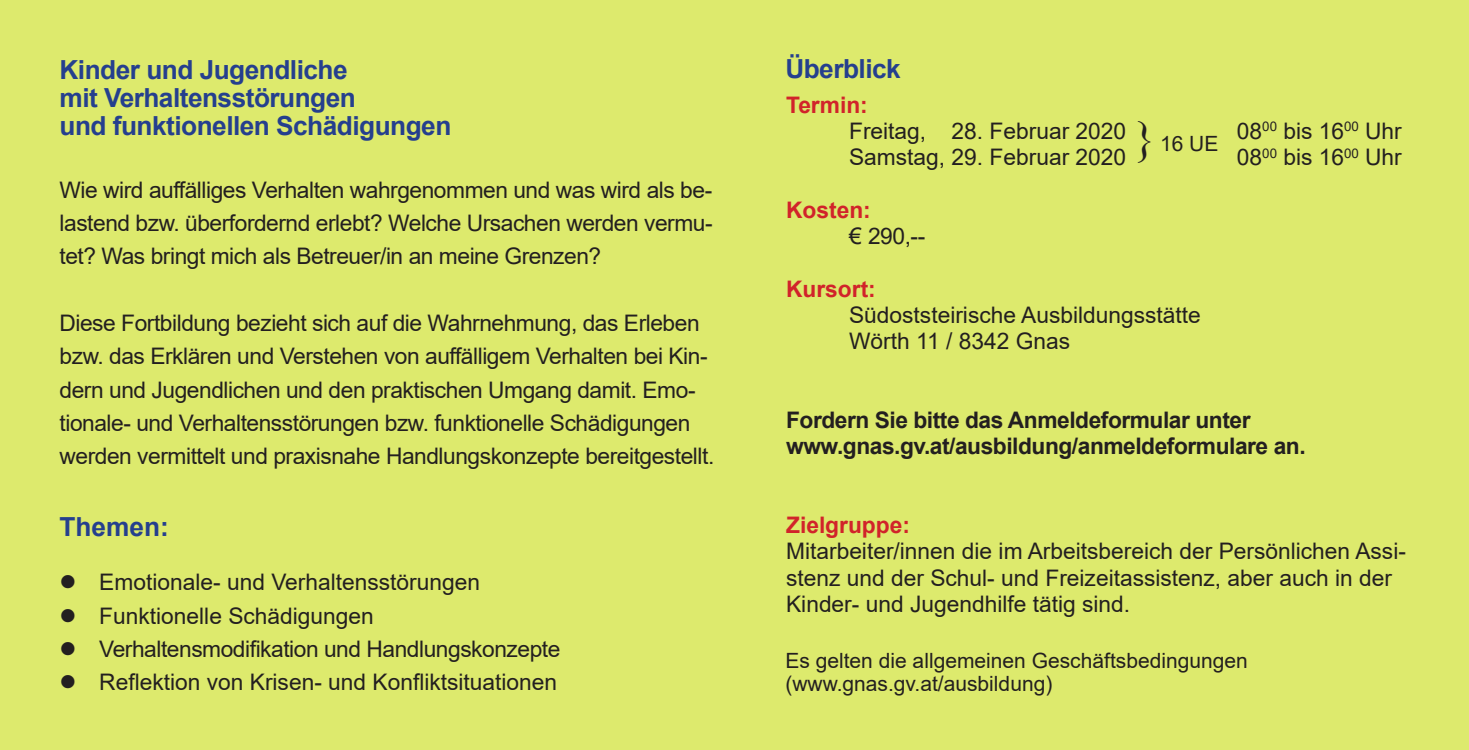
<style>
.page{position:relative;width:1469px;height:750px;background:#fff}
.page>*{position:absolute;margin:0;border:0;box-sizing:border-box;transform-origin:0 0}
.t1{font:45.5px "Times New Roman";color:#231f20}
.t2{font:700 26.25px "Arial";letter-spacing:-.02em;color:#253f8e}
.t3{font:22.75px/33.2px "Arial";letter-spacing:-.02em;color:#231f20;text-align:justify}
.t4{font:22.75px/26.2px "Arial";color:#231f20}
.t5{font:700 22.75px/26.2px "Arial";letter-spacing:-.02em;color:#231f20}
.t6{font:700 22.75px/26.2px "Arial";color:#d1232a}
.t7{font:21px "Arial";color:#231f20}
.s1{font-weight:700;color:#d1232a}
.s2{font-weight:400;color:#231f20}
</style>
<div class="page">
<div style="left:0;top:0;width:1468px;height:749px;background:#ddea6d"></div>
<p class="t2" style="left:60px;top:51px;width:289px">Kinder und Jugendliche</p>
<p class="t2" style="left:60px;top:79px;width:298px">mit Verhaltensstörungen</p>
<p class="t2" style="left:60px;top:107px;width:393px">und funktionellen Schädigungen</p>
<p class="t3" style="left:60px;top:173px;width:654px">Wie wird auffälliges Verhalten wahrgenommen und was wird als be&shy;lastend bzw. überfordernd erlebt? Welche Ursachen werden vermu&shy;tet? Was bringt mich als Betreuer/in an meine Grenzen?</p>
<p class="t3" style="left:60px;top:306px;width:656px;text-align:left">Diese Fortbildung bezieht sich auf die Wahrnehmung, das Erleben bzw. das Erklären und Verstehen von auffälligem Verhalten bei Kin&shy;dern und Jugendlichen und den praktischen Umgang damit. Emo&shy;tionale- und Verhaltensstörungen bzw. funktionelle Schädigungen werden vermittelt und praxisnahe Handlungskonzepte bereitgestellt.</p>
<p class="t2" style="left:60px;top:508px;width:111px">Themen:</p>
<p class="t4" style="left:60px;top:568px;width:422px">● Emotionale- und Verhaltensstörungen</p>
<p class="t4" style="left:60px;top:602px;width:316px">● Funktionelle Schädigungen</p>
<p class="t3" style="left:60px;top:631px;width:502px">● Verhaltensmodifikation und Handlungskonzepte</p>
<p class="t4" style="left:60px;top:668px;width:499px">● Reflektion von Krisen- und Konfliktsituationen</p>
<p class="t2" style="left:785px;top:50px;width:117px">Überblick</p>
<p class="t4" style="left:849px;top:91px;width:278px;text-indent:-63px"><span class="s1">Termin:<br></span>Freitag, 28. Februar 2020</p>
<p class="t4" style="left:849px;top:144px;width:278px">Samstag, 29. Februar 2020</p>
<p class="t6" style="left:849px;top:197px;width:78px;text-indent:-63px">Kosten:<br><span class="s2">€ 290,--</span></p>
<p class="t4" style="left:849px;top:275px;width:353px;text-indent:-63px"><span class="s1">Kursort:<br></span>Südoststeirische Ausbildungsstätte<br>Wörth 11 / 8342 Gnas</p>
<p class="t1" style="left:1134px;top:106px;width:23px">}</p>
<p class="t7" style="left:1160px;top:129px;width:60px">16 UE</p>
<p class="t4" style="left:1236px;top:117px;width:166px">08<sup>00</sup> bis 16<sup>00</sup> Uhr</p>
<p class="t4" style="left:1236px;top:144px;width:166px">08<sup>00</sup> bis 16<sup>00</sup> Uhr</p>
<p class="t5" style="left:786px;top:407px;width:521px">Fordern Sie bitte das Anmeldeformular unter www.gnas.gv.at/ausbildung/anmeldeformulare an.</p>
<p class="t6" style="left:786px;top:512px;width:125px">Zielgruppe:</p>
<p class="t4" style="left:786px;top:537px;width:621px">Mitarbeiter/innen die im Arbeitsbereich der Persönlichen Assi&shy;stenz und der Schul- und Freizeitassistenz, aber auch in der<br>Kinder- und Jugendhilfe tätig sind.</p>
<p class="t7" style="left:785px;top:645px;width:464px">Es gelten die allgemeinen Geschäftsbedingungen</p>
<p class="t7" style="left:785px;top:668px;width:268px">(www.gnas.gv.at/ausbildung)</p>
</div>
